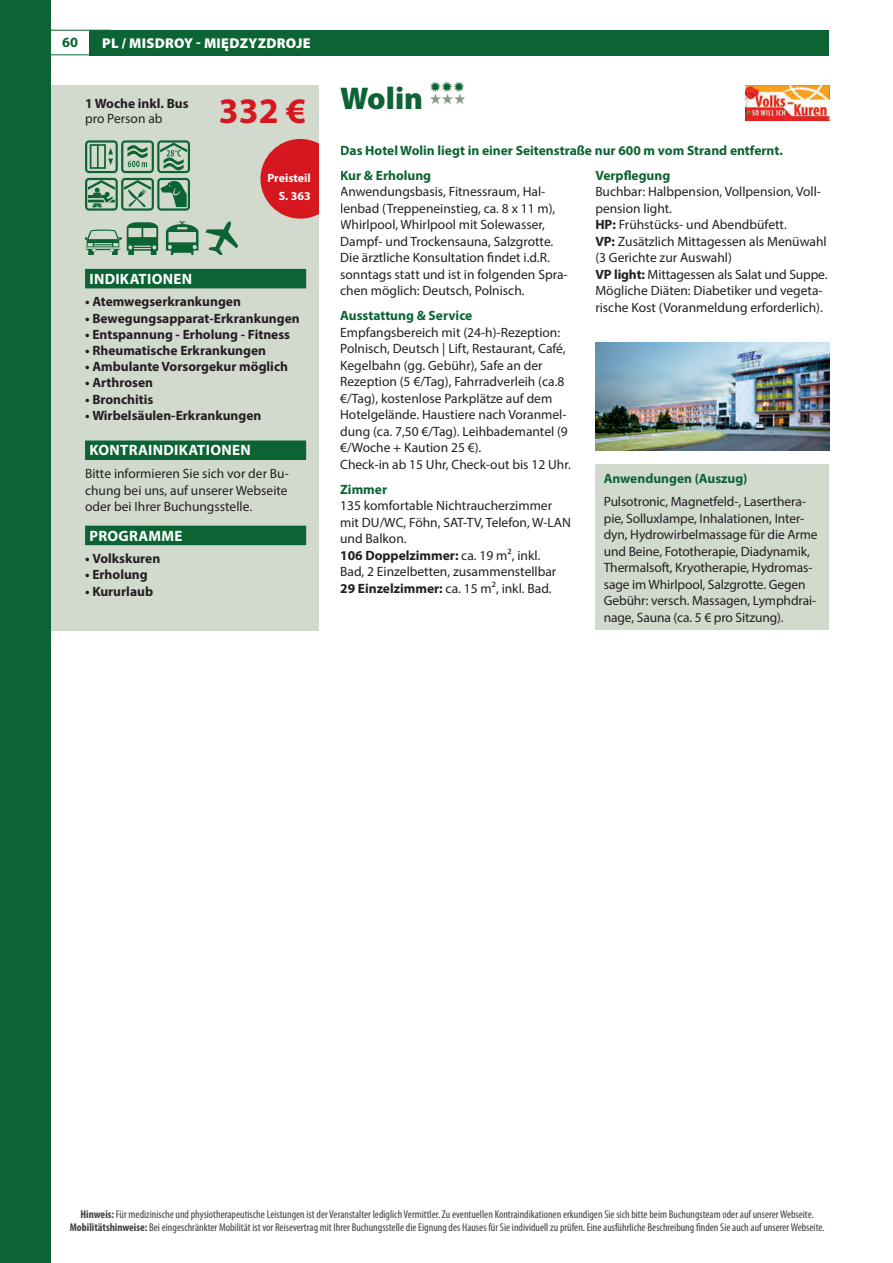
<style>
.page{position:relative;width:893px;height:1263px;background:#fff}
.page>*{position:absolute;margin:0;border:0;box-sizing:border-box;transform-origin:0 0}
.t1{font:700 36px "Myriad Pro";color:#d7171f}
.t2{font:900 31.5px "Myriad Pro";color:#0c6333}
.t3{font:700 15px "Myriad Pro";letter-spacing:.02em;color:#fff}
.t4{font:15px "Zapf Dingbats Std";color:#0c6333}
.t5{font:15px "Zapf Dingbats Std";color:#809b7e}
.t6{font:900 14.25px "Myriad Pro";letter-spacing:.02em;color:#fff}
.t7{font:700 14.25px "Myriad Pro";color:#0c6333}
.t8{font:13.5px/16.5px "Myriad Pro";color:#231f20}
.t9{font:700 13.5px "Myriad Pro";color:#231f20}
.t10{font:700 13.5px/25px "Myriad Pro";color:#0c6333}
.t11{font:700 12px/17.5px "Myriad Pro";color:#fff;text-align:right}
.t12{font:condensed 11.25px/13.5px "Myriad Pro";color:#3e3e3f;text-align:center}
.s1{font-weight:700}
</style>
<div class="page">
<hr style="left:0;top:30px;width:111px;height:1px;background:#0c6333">
<hr style="left:0;top:54px;width:111px;height:1px;background:#0c6333">
<div style="left:89px;top:30px;width:740px;height:25px;background:#0c6333"></div>
<div style="left:0;top:85px;width:319px;height:545px;background:#d2dace"></div>
<img style="left:595px;top:342px;width:234px;height:108px">
<img style="left:745px;top:85px;width:84px;height:36px">
<div style="left:0;top:0;width:51px;height:1263px;background:#0c6333"></div>
<div style="left:85px;top:269px;width:221px;height:19px;background:#0c6333"></div>
<div style="left:85px;top:440px;width:221px;height:20px;background:#0c6333"></div>
<div style="left:85px;top:526px;width:221px;height:19px;background:#0c6333"></div>
<svg style="left:85px;top:140px;width:105px;height:69px"></svg>
<svg style="left:145px;top:168px;width:45px;height:41px"></svg>
<svg style="left:85px;top:209px;width:26px;height:46px"></svg>
<svg style="left:111px;top:209px;width:40px;height:46px"></svg>
<svg style="left:151px;top:209px;width:39px;height:46px"></svg>
<svg style="left:190px;top:221px;width:48px;height:34px"></svg>
<div style="left:595px;top:464px;width:234px;height:166px;background:#d2dace"></div>
<div style="left:260px;top:139px;width:80px;height:80px;background:#d7171f;border-radius:50%"></div>
<div style="left:319px;top:132px;width:21px;height:102px;background:#fff"></div>
<p class="t7" style="left:62px;top:33px;width:17px">60</p>
<p class="t6" style="left:102px;top:34px;width:210px">PL / MISDROY - MIĘDZYZDROJE</p>
<h2 class="t2" style="left:340px;top:77px;width:84px">Wolin</h2>
<p class="t4" style="left:429px;top:80px;width:37px">✹✹✹</p>
<p class="t10" style="left:340px;top:137px;width:444px">Das Hotel Wolin liegt in einer Seitenstraße nur 600 m vom Strand entfernt.<br>Kur &amp; Erholung</p>
<p class="t8" style="left:340px;top:183px;width:229px">Anwendungsbasis, Fitnessraum, Hal&shy;lenbad (Treppeneinstieg, ca. 8 x 11 m), Whirlpool, Whirlpool mit Solewasser, Dampf- und Trockensauna, Salzgrotte.<br>Die ärztliche Konsultation findet i.d.R. sonntags statt und ist in folgenden Spra&shy;chen möglich: Deutsch, Polnisch.</p>
<p class="t10" style="left:340px;top:303px;width:134px">Ausstattung &amp; Service</p>
<p class="t8" style="left:340px;top:324px;width:232px">Empfangsbereich mit (24-h)-Rezeption:<br>Polnisch, Deutsch | Lift, Restaurant, Café, Kegelbahn (gg. Gebühr), Safe an der Rezeption (5 €/Tag), Fahrradverleih (ca.8 €/Tag), kostenlose Parkplätze auf dem Hotelgelände. Haustiere nach Voranmel&shy;dung (ca. 7,50 €/Tag). Leihbademantel (9 €/Woche + Kaution 25 €).<br>Check-in ab 15 Uhr, Check-out bis 12 Uhr.</p>
<p class="t10" style="left:340px;top:476px;width:48px">Zimmer</p>
<p class="t8" style="left:340px;top:497px;width:232px">135 komfortable Nichtraucherzimmer mit DU/WC, Föhn, SAT-TV, Telefon, W-LAN und Balkon.<br><span class="s1">106 Doppelzimmer:</span> ca. 19 m², inkl.<br>Bad, 2 Einzelbetten, zusammenstellbar <span class="s1">29 Einzelzimmer:</span> ca. 15 m², inkl. Bad.</p>
<p class="t9" style="left:85px;top:94px;width:105px">1 Woche inkl. Bus</p>
<p class="t5" style="left:429px;top:92px;width:38px">★★★</p>
<p class="t8" style="left:85px;top:110px;width:79px">pro Person ab</p>
<h1 class="t1" style="left:219px;top:87px;width:89px">332 €</h1>
<p class="t10" style="left:595px;top:162px;width:76px">Verpflegung</p>
<p class="t8" style="left:595px;top:183px;width:234px">Buchbar: Halbpension, Vollpension, Voll&shy;pension light.<br><span class="s1">HP:</span> Frühstücks- und Abendbüfett.<br><span class="s1">VP:</span> Zusätzlich Mittagessen als Menüwahl (3 Gerichte zur Auswahl)<br><span class="s1">VP light:</span> Mittagessen als Salat und Suppe.<br>Mögliche Diäten: Diabetiker und vegeta&shy;rische Kost (Voranmeldung erforderlich).</p>
<p class="t11" style="left:267px;top:169px;width:45px">Preisteil<br>S. 363</p>
<p class="t3" style="left:89px;top:269px;width:104px">INDIKATIONEN</p>
<p class="t9" style="left:85px;top:293px;width:157px">• Atemwegserkrankungen</p>
<p class="t9" style="left:85px;top:309px;width:216px">• Bewegungsapparat-Erkrankungen</p>
<p class="t9" style="left:85px;top:325px;width:207px">• Entspannung - Erholung - Fitness</p>
<p class="t9" style="left:85px;top:342px;width:183px">• Rheumatische Erkrankungen</p>
<p class="t9" style="left:85px;top:358px;width:204px">• Ambulante Vorsorgekur möglich</p>
<p class="t9" style="left:85px;top:374px;width:70px">• Arthrosen</p>
<p class="t9" style="left:85px;top:390px;width:70px">• Bronchitis</p>
<p class="t9" style="left:85px;top:406px;width:178px">• Wirbelsäulen-Erkrankungen</p>
<p class="t3" style="left:89px;top:441px;width:163px">KONTRAINDIKATIONEN</p>
<p class="t8" style="left:85px;top:465px;width:205px;text-align:justify">Bitte informieren Sie sich vor der Bu&shy;chung bei uns, auf unserer Webseite oder bei Ihrer Buchungsstelle.</p>
<p class="t3" style="left:89px;top:526px;width:95px">PROGRAMME</p>
<p class="t9" style="left:85px;top:550px;width:77px">• Volkskuren</p>
<p class="t9" style="left:85px;top:566px;width:64px">• Erholung</p>
<p class="t9" style="left:85px;top:582px;width:70px">• Kururlaub</p>
<p class="t10" style="left:604px;top:466px;width:145px">Anwendungen (Auszug)</p>
<p class="t8" style="left:604px;top:493px;width:215px">Pulsotronic, Magnetfeld-, Laserthera&shy;pie, Solluxlampe, Inhalationen, Inter&shy;dyn, Hydrowirbelmassage für die Arme und Beine, Fototherapie, Diadynamik, Thermalsoft, Kryotherapie, Hydromas&shy;sage im Whirlpool, Salzgrotte. Gegen Gebühr: versch. Massagen, Lymphdrai&shy;nage, Sauna (ca. 5 € pro Sitzung).</p>
<p class="t12" style="left:70px;top:1207px;width:756px"><span class="s1">Hinweis:</span> Für medizinische und physiotherapeutische Leistungen ist der Veranstalter lediglich Vermittler. Zu eventuellen Kontraindikationen erkundigen Sie sich bitte beim Buchungsteam oder auf unserer Webseite.<br><span class="s1">Mobilitätshinweise:</span> Bei eingeschränkter Mobilität ist vor Reisevertrag mit Ihrer Buchungsstelle die Eignung des Hauses für Sie individuell zu prüfen. Eine ausführliche Beschreibung finden Sie auch auf unserer Webseite.</p>
</div>
